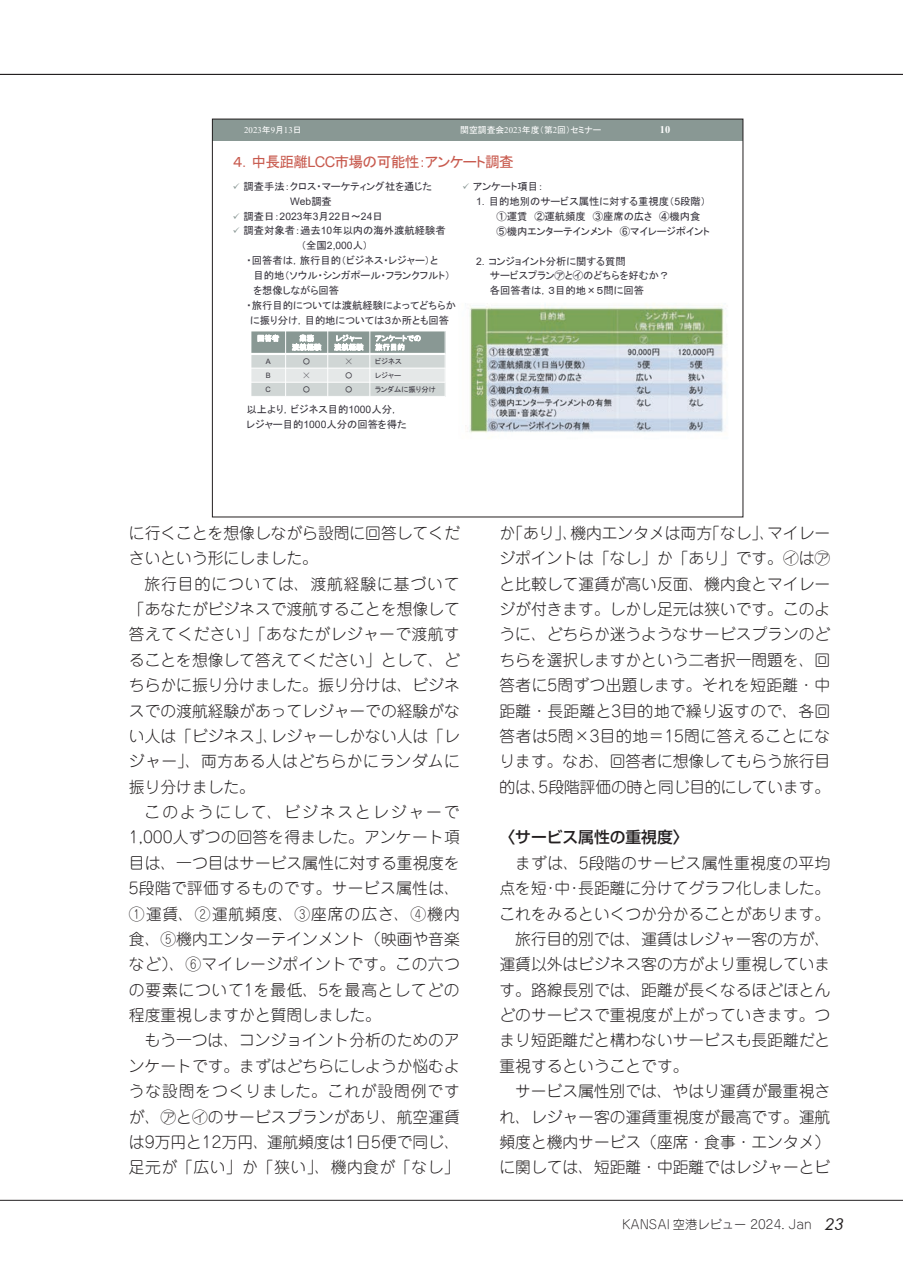
<style>
.page{position:relative;width:903px;height:1275px;background:#fff}
.page>*{position:absolute;margin:0;border:0;box-sizing:border-box;transform-origin:0 0}
.t1{font:300 15.75px/25.4px "Jun 101 Pro";color:#231f20;text-align:justify}
.t2{font:300 15.75px "Jun 101 Pro";letter-spacing:.025em;color:#231f20}
.t3{font:500 15.75px "Shin Go Pro";color:#231f20}
.t4{font:14.7px "MS P Gothic";letter-spacing:-.05em;color:#c85a4e}
.t5{font:300 12.25px "Jun 101 Pro";color:#231f20}
.t6{font:10.33px/14.9px "MS P Gothic";color:#37343d}
.t7{font:10.33px "Arial";color:#37343d}
.t8{font:700 10.33px "Times New Roman";color:#fff}
.t9{font:8.75px "MS P Gothic";color:#fff}
.t10{font:8.75px "Times New Roman";color:#fff}
.t11{font:7.35px "MS P Gothic";color:#37343d}
.t12{font:7.35px "Arial";color:#37343d}
.s1{font-family:"MS P Gothic"}
.s2{font-family:"Times New Roman"}
.s3{font-family:"Arial"}
.s4{color:#899794}
.s5{font-family:"Futura";font-weight:400;font-style:italic;font-size:15.75px}
</style>
<div class="page">
<hr style="left:0;top:1200px;width:903px;height:1px;background:#231f20">
<hr style="left:0;top:74px;width:903px;height:1px;background:#231f20">
<svg style="left:214px;top:140px;width:527px;height:1px"></svg>
<div style="left:212px;top:119px;width:531px;height:21px;background:#899894"></div>
<img style="left:465px;top:303px;width:259px;height:130px">
<div style="left:251px;top:331px;width:194px;height:23px;background:#899894"></div>
<div style="left:251px;top:354px;width:194px;height:14px;background:#d0d6d5"></div>
<div style="left:251px;top:368px;width:194px;height:14px;background:#e5e8e8"></div>
<div style="left:251px;top:382px;width:194px;height:14px;background:#d0d6d5"></div>
<hr style="left:285px;top:331px;width:1px;height:66px;background:#fff">
<hr style="left:327px;top:331px;width:1px;height:66px;background:#fff">
<hr style="left:369px;top:331px;width:1px;height:66px;background:#fff">
<hr style="left:250px;top:353px;width:195px;height:2px;background:#fff">
<hr style="left:250px;top:368px;width:195px;height:1px;background:#fff">
<hr style="left:250px;top:382px;width:195px;height:1px;background:#fff">
<hr style="left:250px;top:331px;width:195px;height:1px;background:#fff">
<svg style="left:375px;top:335px;width:46px;height:18px"></svg>
<svg style="left:334px;top:335px;width:29px;height:18px"></svg>
<svg style="left:292px;top:335px;width:29px;height:18px"></svg>
<svg style="left:258px;top:335px;width:21px;height:7px"></svg>
<p class="t10" style="left:244px;top:124px;width:59px">2023<span class="s1">年</span>9<span class="s1">月</span>13<span class="s1">日</span></p>
<p class="t9" style="left:460px;top:126px;width:143px">関空調査会<span class="s2">2023</span>年度（第<span class="s2">2</span>回）セミナー</p>
<p class="t8" style="left:660px;top:123px;width:12px">10</p>
<p class="t4" style="left:233px;top:155px;width:282px">４．中長距離<span class="s3">LCC</span>市場の可能性：アンケート調査</p>
<p class="t6" style="left:233px;top:179px;width:200px"><span class="s4">✓</span> 調査手法：クロス・マーケティング社を通じた</p>
<p class="t7" style="left:290px;top:194px;width:43px">Web<span class="s1">調査</span></p>
<p class="t6" style="left:233px;top:208px;width:151px"><span class="s4">✓</span> 調査日：<span class="s3">2023</span>年<span class="s3">3</span>月<span class="s3">22</span>日～<span class="s3">24</span>日</p>
<p class="t6" style="left:233px;top:223px;width:214px"><span class="s4">✓</span> 調査対象者：過去<span class="s3">10</span>年以内の海外渡航経験者</p>
<p class="t6" style="left:301px;top:238px;width:68px">（全国<span class="s3">2,000</span>人）</p>
<p class="t6" style="left:247px;top:253px;width:193px">・回答者は，旅行目的（ビジネス・レジャー）と</p>
<p class="t6" style="left:253px;top:268px;width:198px">目的地（ソウル・シンガポール・フランクフルト）</p>
<p class="t6" style="left:253px;top:283px;width:87px">を想像しながら回答</p>
<p class="t6" style="left:247px;top:298px;width:211px">・旅行目的については渡航経験によってどちらか</p>
<p class="t6" style="left:250px;top:312px;width:200px">に振り分け，目的地については３か所とも回答</p>
<p class="t6" style="left:462px;top:179px;width:82px"><span class="s4">✓</span> アンケート項目：</p>
<p class="t6" style="left:476px;top:194px;width:231px"><span class="s3">1</span>．目的地別のサービス属性に対する重視度（<span class="s3">5</span>段階）</p>
<p class="t6" style="left:496px;top:209px;width:205px">①運賃 ②運航頻度 ③座席の広さ ④機内食</p>
<p class="t6" style="left:496px;top:224px;width:215px">⑤機内エンターテインメント ⑥マイレージポイント</p>
<p class="t6" style="left:490px;top:253px;width:181px;text-indent:-14px"><span class="s3">2</span>．コンジョイント分析に関する質問<br>サービスプラン㋐と㋑のどちらを好むか？各回答者は，３目的地×５問に回答</p>
<p class="t12" style="left:266px;top:356px;width:6px">A</p>
<p class="t11" style="left:303px;top:357px;width:9px">○</p>
<p class="t11" style="left:345px;top:357px;width:9px">☓</p>
<p class="t11" style="left:375px;top:357px;width:28px">ビジネス</p>
<p class="t12" style="left:266px;top:370px;width:6px">B</p>
<p class="t11" style="left:303px;top:372px;width:9px">☓</p>
<p class="t11" style="left:345px;top:372px;width:9px">○</p>
<p class="t11" style="left:375px;top:372px;width:27px">レジャー</p>
<p class="t12" style="left:266px;top:384px;width:7px">C</p>
<p class="t11" style="left:303px;top:386px;width:9px">○</p>
<p class="t11" style="left:345px;top:386px;width:9px">○</p>
<p class="t11" style="left:375px;top:386px;width:62px">ランダムに振り分け</p>
<p class="t6" style="left:247px;top:401px;width:161px">以上より，ビジネス目的<span class="s3">1000</span>人分，レジャー目的<span class="s3">1000</span>人分の回答を得た</p>
<p class="t1" style="left:129px;top:518px;width:332px">に行くことを想像しながら設問に回答してくださいという形にしました。</p>
<p class="t1" style="left:129px;top:569px;width:332px;text-indent:16px">旅行目的については、渡航経験に基づいて「あなたがビジネスで渡航することを想像して答えてください」「あなたがレジャーで渡航することを想像して答えてください」として、どちらかに振り分けました。振り分けは、ビジネスでの渡航経験があってレジャーでの経験がない人は「ビジネス」、レジャーしかない人は「レジャー」、両方ある人はどちらかにランダムに振り分けました。</p>
<p class="t1" style="left:129px;top:798px;width:332px;text-indent:16px">このようにして、ビジネスとレジャーで1,000人ずつの回答を得ました。アンケート項目は、一つ目はサービス属性に対する重視度を5段階で評価するものです。サービス属性は、①運賃、②運航頻度、③座席の広さ、④機内食、⑤機内エンターテインメント（映画や音楽など）、⑥マイレージポイントです。この六つの要素について1を最低、5を最高としてどの程度重視しますかと質問しました。</p>
<p class="t1" style="left:129px;top:1026px;width:332px;text-indent:16px">もう一つは、コンジョイント分析のためのアンケートです。まずはどちらにしようか悩むような設問をつくりました。これが設問例ですが、㋐と㋑のサービスプランがあり、航空運賃は9万円と12万円、運航頻度は1日5便で同じ、足元が「広い」か「狭い」、機内食が「なし」</p>
<p class="t1" style="left:499px;top:518px;width:332px">か「あり」、機内エンタメは両方「なし」、マイレージポイントは「なし」か「あり」です。㋑は㋐と比較して運賃が高い反面、機内食とマイレージが付きます。しかし足元は狭いです。このように、どちらか迷うようなサービスプランのどちらを選択しますかという二者択一問題を、回答者に5問ずつ出題します。それを短距離・中距離・長距離と3目的地で繰り返すので、各回答者は5問×3目的地＝15問に答えることになります。なお、回答者に想像してもらう旅行目的は、5段階評価の時と同じ目的にしています。</p>
<p class="t3" style="left:499px;top:824px;width:190px">〈サービス属性の重視度〉</p>
<p class="t2" style="left:515px;top:850px;width:317px">まずは、5段階のサービス属性重視度の平均</p>
<p class="t1" style="left:499px;top:874px;width:332px">点を短・中・長距離に分けてグラフ化しました。</p>
<p class="t1" style="left:499px;top:899px;width:332px">これをみるといくつか分かることがあります。</p>
<p class="t1" style="left:515px;top:924px;width:316px">旅行目的別では、運賃はレジャー客の方が、</p>
<p class="t1" style="left:499px;top:950px;width:332px">運賃以外はビジネス客の方がより重視していま</p>
<p class="t1" style="left:499px;top:975px;width:332px">す。路線長別では、距離が長くなるほどほとん</p>
<p class="t1" style="left:499px;top:1000px;width:332px">どのサービスで重視度が上がっていきます。つ</p>
<p class="t1" style="left:499px;top:1026px;width:332px">まり短距離だと構わないサービスも長距離だと</p>
<p class="t1" style="left:499px;top:1051px;width:190px">重視するということです。</p>
<p class="t1" style="left:515px;top:1077px;width:316px">サービス属性別では、やはり運賃が最重視さ</p>
<p class="t1" style="left:499px;top:1102px;width:332px">れ、レジャー客の運賃重視度が最高です。運航</p>
<p class="t1" style="left:499px;top:1127px;width:332px">頻度と機内サービス（座席・食事・エンタメ）</p>
<p class="t1" style="left:499px;top:1153px;width:332px">に関しては、短距離・中距離ではレジャーとビ</p>
<p class="t5" style="left:610px;top:1214px;width:235px">　KANSAI 空港レビュー 2024. Jan　<span class="s5">23</span></p>
</div>
